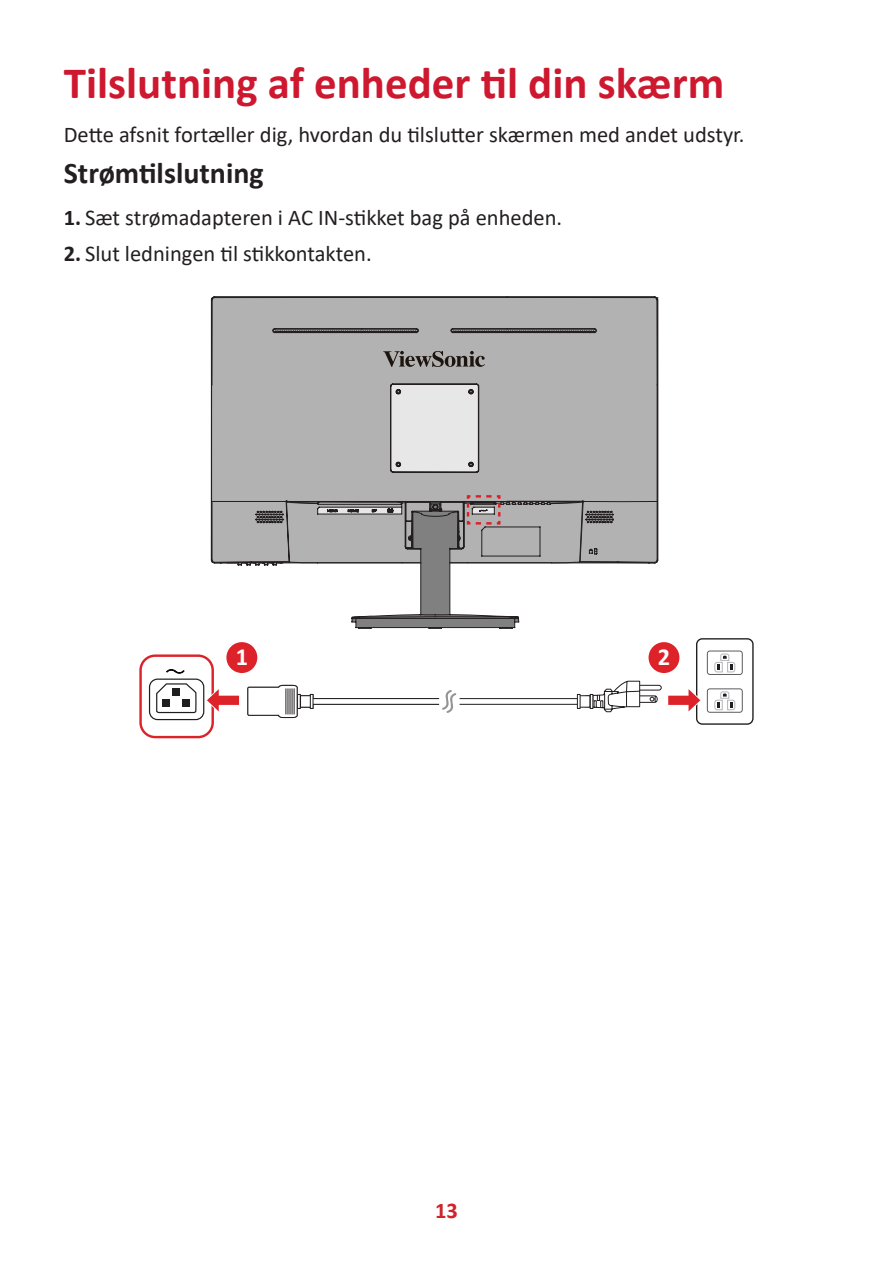
<style>
.page{position:relative;width:893px;height:1263px;background:#fff}
.page>*{position:absolute;margin:0;border:0;box-sizing:border-box;transform-origin:0 0}
.t1{font:700 45px "Calibri";color:#ce182f}
.t2{font:700 30px "Calibri";color:#231f20}
.t3{font:700 24.3px "Calibri";color:#fff}
.t4{font:22.5px "Calibri";color:#231f20}
.t5{font:700 22.5px "Calibri";color:#d1232a}
.s1{font-weight:700}
</style>
<div class="page">
<div style="left:696px;top:638px;width:58px;height:87px;border:1px solid #231f20;border-radius:6px"></div>
<div style="left:707px;top:650px;width:36px;height:25px;border:1px solid #5c5c5f;border-radius:3px"></div>
<svg style="left:714px;top:653px;width:22px;height:20px"></svg>
<div style="left:707px;top:688px;width:36px;height:25px;border:1px solid #5c5c5f;border-radius:3px"></div>
<svg style="left:714px;top:691px;width:22px;height:20px"></svg>
<div style="left:226px;top:641px;width:32px;height:33px;background:#dd2229;border-radius:50%"></div>
<div style="left:225px;top:640px;width:34px;height:35px;border:2px solid #fff;border-radius:50%"></div>
<div style="left:648px;top:641px;width:32px;height:33px;background:#dd2229;border-radius:50%"></div>
<div style="left:647px;top:640px;width:34px;height:35px;border:2px solid #fff;border-radius:50%"></div>
<div style="left:139px;top:654px;width:75px;height:84px;border:2px solid #dd2229;border-radius:15px"></div>
<svg style="left:204px;top:685px;width:36px;height:30px"></svg>
<svg style="left:156px;top:683px;width:41px;height:31px"></svg>
<div style="left:162px;top:699px;width:8px;height:8px;background:#201d1e"></div>
<div style="left:182px;top:699px;width:8px;height:8px;background:#201d1e"></div>
<div style="left:172px;top:688px;width:8px;height:8px;background:#201d1e"></div>
<svg style="left:166px;top:669px;width:18px;height:4px"></svg>
<div style="left:149px;top:678px;width:55px;height:42px;border:1px solid #201d1e;border-radius:8px"></div>
<svg style="left:459px;top:698px;width:118px;height:6px"></svg>
<svg style="left:577px;top:681px;width:124px;height:34px"></svg>
<svg style="left:247px;top:685px;width:210px;height:33px"></svg>
<svg style="left:214px;top:297px;width:443px;height:269px;background:#b0b0b0"></svg>
<svg style="left:383px;top:351px;width:102px;height:16px;background:#7d7a78"></svg>
<svg style="left:318px;top:494px;width:225px;height:134px"></svg>
<h1 class="t1" style="left:64px;top:51px;width:662px">Tilslutning af enheder til din skærm</h1>
<p class="t4" style="left:64px;top:119px;width:682px">Dette afsnit fortæller dig, hvordan du tilslutter skærmen med andet udstyr.</p>
<h2 class="t2" style="left:64px;top:151px;width:201px">Strømtilslutning</h2>
<p class="t4" style="left:64px;top:202px;width:500px"><span class="s1">1.</span> Sæt strømadapteren i AC IN-stikket bag på enheden.</p>
<p class="t4" style="left:64px;top:238px;width:309px"><span class="s1">2.</span> Slut ledningen til stikkontakten.</p>
<p class="t3" style="left:236px;top:639px;width:14px">1</p>
<p class="t3" style="left:658px;top:639px;width:14px">2</p>
<p class="t5" style="left:435px;top:1194px;width:24px">13</p>
</div>
